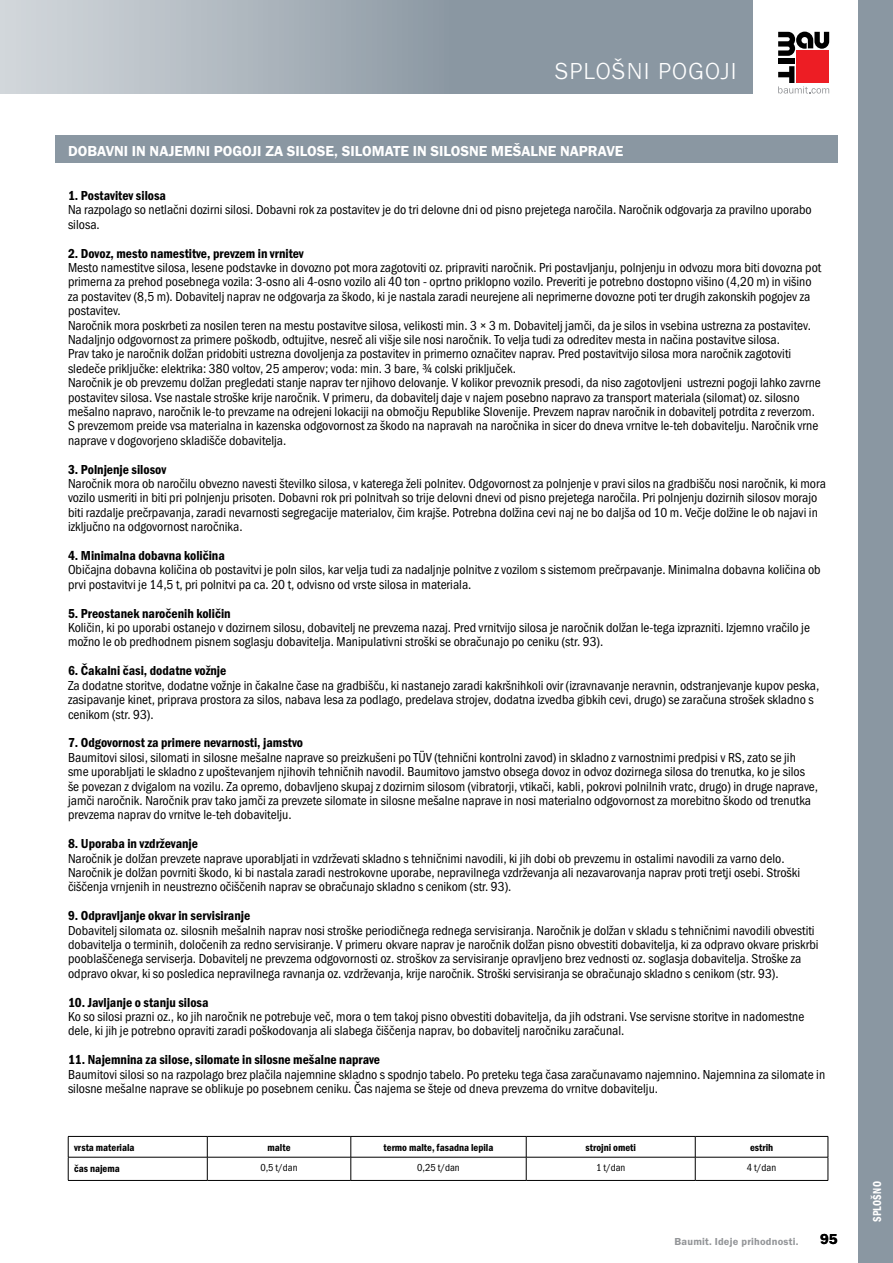
<style>
.page{position:relative;width:893px;height:1263px;background:#fff}
.page>*{position:absolute;margin:0;border:0;box-sizing:border-box;transform-origin:0 0}
.t1{font:300 24px "BM Franklin Gothic URW";letter-spacing:.05em;color:#fff}
.t2{font:15px "BM Franklin Gothic URW Dem";color:#fff}
.t3{font:15px "BM Franklin Gothic URW Dem";color:#000}
.t4{font:13.5px/14.4px "BM Franklin Gothic URW Con Boo";color:#000}
.t5{font:13.5px "BM Franklin Gothic URW Con Dem";color:#000}
.t6{font:12px "BM Franklin Gothic URW Con Dem";letter-spacing:.02em;color:#fff;scale:.9 1}
.t7{font:10.5px "BM Franklin Gothic URW Con Dem";color:#000}
.t8{font:10.5px "BM Franklin Gothic URW Con Boo";color:#000}
.t9{font:10.5px "BM Franklin Gothic URW Dem";letter-spacing:.02em;color:#939598}
</style>
<div class="page">
<div style="left:778px;top:59px;width:16px;height:5px;background:#000"></div>
<div style="left:796px;top:50px;width:33px;height:33px;background:#ed1d24"></div>
<svg style="left:778px;top:32px;width:51px;height:24px"></svg>
<svg style="left:778px;top:66px;width:51px;height:28px"></svg>
<svg style="left:0;top:0;width:753px;height:94px;background:#a1abb4"></svg>
<div style="left:859px;top:0;width:34px;height:1263px;background:#8a97a2"></div>
<div style="left:55px;top:135px;width:783px;height:28px;background:#8a97a2"></div>
<hr style="left:68px;top:1136px;width:139px;height:1px;background:#000">
<hr style="left:207px;top:1136px;width:144px;height:1px;background:#000">
<hr style="left:351px;top:1136px;width:175px;height:1px;background:#000">
<hr style="left:526px;top:1136px;width:169px;height:1px;background:#000">
<hr style="left:695px;top:1136px;width:133px;height:1px;background:#000">
<hr style="left:68px;top:1157px;width:139px;height:1px;background:#000">
<svg style="left:68px;top:1136px;width:1px;height:44px"></svg>
<hr style="left:207px;top:1157px;width:144px;height:1px;background:#000">
<svg style="left:207px;top:1136px;width:1px;height:44px"></svg>
<hr style="left:351px;top:1157px;width:175px;height:1px;background:#000">
<svg style="left:351px;top:1136px;width:1px;height:44px"></svg>
<hr style="left:526px;top:1157px;width:169px;height:1px;background:#000">
<svg style="left:526px;top:1136px;width:1px;height:44px"></svg>
<hr style="left:695px;top:1157px;width:133px;height:1px;background:#000">
<svg style="left:695px;top:1136px;width:1px;height:44px"></svg>
<svg style="left:828px;top:1136px;width:1px;height:44px"></svg>
<hr style="left:68px;top:1180px;width:139px;height:1px;background:#000">
<hr style="left:207px;top:1180px;width:144px;height:1px;background:#000">
<hr style="left:351px;top:1180px;width:175px;height:1px;background:#000">
<hr style="left:526px;top:1180px;width:169px;height:1px;background:#000">
<hr style="left:695px;top:1180px;width:133px;height:1px;background:#000">
<h1 class="t1" style="left:555px;top:56px;width:184px">SPLOŠNI POGOJI</h1>
<p class="t2" style="left:68px;top:142px;width:557px">DOBAVNI IN NAJEMNI POGOJI ZA SILOSE, SILOMATE IN SILOSNE MEŠALNE NAPRAVE</p>
<p class="t5" style="left:68px;top:187px;width:100px">1. Postavitev silosa</p>
<p class="t4" style="left:68px;top:203px;width:745px">Na razpolago so netlačni dozirni silosi. Dobavni rok za postavitev je do tri delovne dni od pisno prejetega naročila. Naročnik odgovarja za pravilno uporabo silosa.</p>
<p class="t5" style="left:68px;top:245px;width:237px">2. Dovoz, mesto namestitve, prevzem in vrnitev</p>
<p class="t4" style="left:68px;top:260px;width:755px">Mesto namestitve silosa, lesene podstavke in dovozno pot mora zagotoviti oz. pripraviti naročnik. Pri postavljanju, polnjenju in odvozu mora biti dovozna pot primerna za prehod posebnega vozila: 3-osno ali 4-osno vozilo ali 40 ton - oprtno priklopno vozilo. Preveriti je potrebno dostopno višino (4,20 m) in višino za postavitev (8,5 m). Dobavitelj naprav ne odgovarja za škodo, ki je nastala zaradi neurejene ali neprimerne dovozne poti ter drugih zakonskih pogojev za postavitev.<br>Naročnik mora poskrbeti za nosilen teren na mestu postavitve silosa, velikosti min. 3 × 3 m. Dobavitelj jamči, da je silos in vsebina ustrezna za postavitev.<br>Nadaljnjo odgovornost za primere poškodb, odtujitve, nesreč ali višje sile nosi naročnik. To velja tudi za odreditev mesta in načina postavitve silosa.<br>Prav tako je naročnik dolžan pridobiti ustrezna dovoljenja za postavitev in primerno označitev naprav. Pred postavitvijo silosa mora naročnik zagotoviti sledeče priključke: elektrika: 380 voltov, 25 amperov; voda: min. 3 bare, ¾ colski priključek.<br>Naročnik je ob prevzemu dolžan pregledati stanje naprav ter njihovo delovanje. V kolikor prevoznik presodi, da niso zagotovljeni ustrezni pogoji lahko zavrne postavitev silosa. Vse nastale stroške krije naročnik. V primeru, da dobavitelj daje v najem posebno napravo za transport materiala (silomat) oz. silosno mešalno napravo, naročnik le-to prevzame na odrejeni lokaciji na območju Republike Slovenije. Prevzem naprav naročnik in dobavitelj potrdita z reverzom.<br>S prevzemom preide vsa materialna in kazenska odgovornost za škodo na napravah na naročnika in sicer do dneva vrnitve le-teh dobavitelju. Naročnik vrne naprave v dogovorjeno skladišče dobavitelja.</p>
<p class="t5" style="left:68px;top:461px;width:100px">3. Polnjenje silosov</p>
<p class="t4" style="left:68px;top:477px;width:759px">Naročnik mora ob naročilu obvezno navesti številko silosa, v katerega želi polnitev. Odgovornost za polnjenje v pravi silos na gradbišču nosi naročnik, ki mora vozilo usmeriti in biti pri polnjenju prisoten. Dobavni rok pri polnitvah so trije delovni dnevi od pisno prejetega naročila. Pri polnjenju dozirnih silosov morajo biti razdalje prečrpavanja, zaradi nevarnosti segregacije materialov, čim krajše. Potrebna dolžina cevi naj ne bo daljša od 10 m. Večje dolžine le ob najavi in izključno na odgovornost naročnika.</p>
<p class="t5" style="left:68px;top:547px;width:158px">4. Minimalna dobavna količina</p>
<p class="t4" style="left:68px;top:563px;width:754px">Običajna dobavna količina ob postavitvi je poln silos, kar velja tudi za nadaljnje polnitve z vozilom s sistemom prečrpavanje. Minimalna dobavna količina ob prvi postavitvi je 14,5 t, pri polnitvi pa ca. 20 t, odvisno od vrste silosa in materiala.</p>
<p class="t5" style="left:68px;top:605px;width:164px">5. Preostanek naročenih količin</p>
<p class="t4" style="left:68px;top:621px;width:743px">Količin, ki po uporabi ostanejo v dozirnem silosu, dobavitelj ne prevzema nazaj. Pred vrnitvijo silosa je naročnik dolžan le-tega izprazniti. Izjemno vračilo je možno le ob predhodnem pisnem soglasju dobavitelja. Manipulativni stroški se obračunajo po ceniku (str. 93).</p>
<p class="t5" style="left:68px;top:663px;width:160px">6. Čakalni časi, dodatne vožnje</p>
<p class="t4" style="left:68px;top:678px;width:753px">Za dodatne storitve, dodatne vožnje in čakalne čase na gradbišču, ki nastanejo zaradi kakršnihkoli ovir (izravnavanje neravnin, odstranjevanje kupov peska, zasipavanje kinet, priprava prostora za silos, nabava lesa za podlago, predelava strojev, dodatna izvedba gibkih cevi, drugo) se zaračuna strošek skladno s cenikom (str. 93).</p>
<p class="t5" style="left:68px;top:735px;width:237px">7. Odgovornost za primere nevarnosti, jamstvo</p>
<p class="t4" style="left:68px;top:750px;width:752px">Baumitovi silosi, silomati in silosne mešalne naprave so preizkušeni po TÜV (tehnični kontrolni zavod) in skladno z varnostnimi predpisi v RS, zato se jih sme uporabljati le skladno z upoštevanjem njihovih tehničnih navodil. Baumitovo jamstvo obsega dovoz in odvoz dozirnega silosa do trenutka, ko je silos še povezan z dvigalom na vozilu. Za opremo, dobavljeno skupaj z dozirnim silosom (vibratorji, vtikači, kabli, pokrovi polnilnih vratc, drugo) in druge naprave, jamči naročnik. Naročnik prav tako jamči za prevzete silomate in silosne mešalne naprave in nosi materialno odgovornost za morebitno škodo od trenutka prevzema naprav do vrnitve le-teh dobavitelju.</p>
<p class="t5" style="left:68px;top:835px;width:131px">8. Uporaba in vzdrževanje</p>
<p class="t4" style="left:68px;top:851px;width:734px">Naročnik je dolžan prevzete naprave uporabljati in vzdrževati skladno s tehničnimi navodili, ki jih dobi ob prevzemu in ostalimi navodili za varno delo.<br>Naročnik je dolžan povrniti škodo, ki bi nastala zaradi nestrokovne uporabe, nepravilnega vzdrževanja ali nezavarovanja naprav proti tretji osebi. Stroški čiščenja vrnjenih in neustrezno očiščenih naprav se obračunajo skladno s cenikom (str. 93).</p>
<p class="t5" style="left:68px;top:907px;width:184px">9. Odpravljanje okvar in servisiranje</p>
<p class="t4" style="left:68px;top:923px;width:752px">Dobavitelj silomata oz. silosnih mešalnih naprav nosi stroške periodičnega rednega servisiranja. Naročnik je dolžan v skladu s tehničnimi navodili obvestiti dobavitelja o terminih, določenih za redno servisiranje. V primeru okvare naprav je naročnik dolžan pisno obvestiti dobavitelja, ki za odpravo okvare priskrbi pooblaščenega serviserja. Dobavitelj ne prevzema odgovornosti oz. stroškov za servisiranje opravljeno brez vednosti oz. soglasja dobavitelja. Stroške za odpravo okvar, ki so posledica nepravilnega ravnanja oz. vzdrževanja, krije naročnik. Stroški servisiranja se obračunajo skladno s cenikom (str. 93).</p>
<p class="t5" style="left:68px;top:994px;width:142px">10. Javljanje o stanju silosa</p>
<p class="t4" style="left:68px;top:1009px;width:738px">Ko so silosi prazni oz., ko jih naročnik ne potrebuje več, mora o tem takoj pisno obvestiti dobavitelja, da jih odstrani. Vse servisne storitve in nadomestne dele, ki jih je potrebno opraviti zaradi poškodovanja ali slabega čiščenja naprav, bo dobavitelj naročniku zaračunal.</p>
<p class="t5" style="left:68px;top:1052px;width:314px">11. Najemnina za silose, silomate in silosne mešalne naprave</p>
<p class="t4" style="left:68px;top:1067px;width:759px">Baumitovi silosi so na razpolago brez plačila najemnine skladno s spodnjo tabelo. Po preteku tega časa zaračunavamo najemnino. Najemnina za silomate in silosne mešalne naprave se oblikuje po posebnem ceniku. Čas najema se šteje od dneva prevzema do vrnitve dobavitelju.</p>
<p class="t7" style="left:74px;top:1141px;width:62px">vrsta materiala</p>
<p class="t7" style="left:268px;top:1141px;width:24px">malte</p>
<p class="t7" style="left:384px;top:1141px;width:111px">termo malte, fasadna lepila</p>
<p class="t7" style="left:586px;top:1141px;width:52px">strojni ometi</p>
<p class="t7" style="left:750px;top:1141px;width:25px">estrih</p>
<p class="t7" style="left:74px;top:1162px;width:47px">čas najema</p>
<p class="t8" style="left:260px;top:1161px;width:39px">0,5 t/dan</p>
<p class="t8" style="left:417px;top:1161px;width:44px">0,25 t/dan</p>
<p class="t8" style="left:596px;top:1161px;width:31px">1 t/dan</p>
<p class="t8" style="left:747px;top:1161px;width:31px">4 t/dan</p>
<p class="t9" style="left:674px;top:1235px;width:125px">Baumit. Ideje prihodnosti.</p>
<p class="t3" style="left:820px;top:1230px;width:19px">95</p>
<p class="t6" style="left:870px;top:1222px;width:47px;rotate:-90deg">SPLOŠNO</p>
</div>
